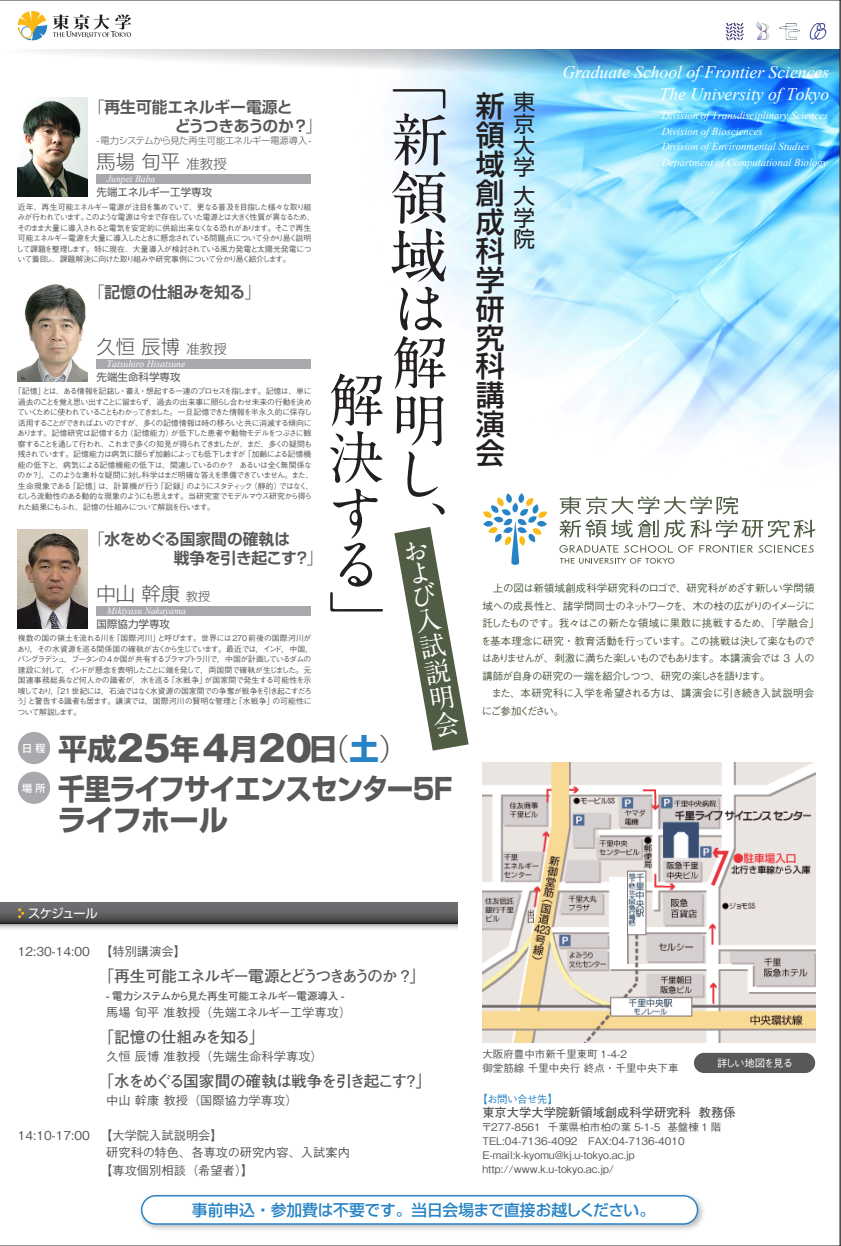
<style>
.page{position:relative;width:841px;height:1246px;background:#fff}
.page>*{position:absolute;margin:0;border:0;box-sizing:border-box;transform-origin:0 0}
.t1{font:700 57.75px/55.8px "A1 Mincho Std";color:#231f20}
.t2{font:700 29.31px/39.7px "Shin Go Pro";letter-spacing:-.05em;color:#57585a}
.t3{font:500 28.96px/29px "Shin Go Pro";color:#231f20;text-align:justify}
.t4{font:700 26.25px/25px "A1 Mincho Std";color:#fff;text-align:justify}
.t5{font:21.61px/21.6px "Shin Go Pro";color:#231f20;text-align:justify}
.t6{font:300 19.25px "Shin Go Pro";color:#57585a}
.t7{font:italic 17.59px/21.4px "Times New Roman";color:#fff;text-align:right}
.t8{font:700 15.75px/18.4px "Shin Go Pro De";letter-spacing:-.01em;color:#57585a}
.t9{font:500 15.75px "Shin Go Pro";letter-spacing:-.01em;color:#2783c5}
.t10{font:700 15.75px "Futo Go B101 Pro";letter-spacing:-.1em;color:#57585a}
.t11{font:700 15.75px "Futo Go B101 Pro";letter-spacing:-.075em;color:#57585a}
.t12{font:700 15.75px "Futo Go B101 Pro";letter-spacing:-.025em;color:#57585a}
.t13{font:500 12.25px "Gothic BBB Pro";color:#57585a}
.t14{font:700 12.25px "Futo Go B101 Pro";color:#57585a}
.t15{font:12.25px "Shin Go Pro";letter-spacing:-.055em;color:#fff}
.t16{font:italic 10.76px/15.7px "Times New Roman";color:#fff}
.t17{font:500 10.5px/17.5px "Gothic BBB Pro";letter-spacing:-.07em;color:#505c43}
.t18{font:500 10.5px/14px "Gothic BBB Pro";color:#57585a}
.t19{font:10.5px "Shin Go Pro";color:#57585a}
.t20{font:700 10.5px "Futo Go B101 Pro";letter-spacing:-.07em;color:#57585a}
.t21{font:500 10.5px "Gothic BBB Pro";letter-spacing:-.045em;color:#2783c5}
.t22{font:500 10.5px "Gothic BBB Pro";letter-spacing:-.115em;color:#fff}
.t23{font:500 10.06px "Shin Go Pro";color:#fff}
.t24{font:italic 9.62px "Times New Roman";color:#fff}
.t25{font:300 9.19px "Shin Go Pro";letter-spacing:-.015em;color:#57585a}
.t26{font:500 7.88px/10.5px "Gothic BBB Pro";letter-spacing:-.085em;color:#57585a}
.s1{font-family:"Shin Go Pro";font-weight:300}
.s2{font-size:13.47px}
.s3{font-size:12.25px}
.s4{font-family:"Gothic MB101 Pro";font-weight:800;font-size:35.18px}
.s5{font-weight:300}
.s6{font-weight:800;color:#2783c5}
</style>
<div class="page">
<img style="left:397px;top:77px;width:442px;height:429px">
<img style="left:38px;top:50px;width:801px;height:27px">
<hr style="left:0;top:0;width:1px;height:1246px;background:#231f20">
<hr style="left:839px;top:0;width:1px;height:1246px;background:#231f20">
<hr style="left:0;top:0;width:840px;height:1px;background:#231f20">
<hr style="left:0;top:1245px;width:840px;height:1px;background:#231f20">
<svg style="left:18px;top:11px;width:29px;height:29px"></svg>
<svg style="left:53px;top:14px;width:78px;height:23px"></svg>
<svg style="left:394px;top:527px;width:74px;height:223px"></svg>
<svg style="left:483px;top:493px;width:64px;height:72px"></svg>
<svg style="left:559px;top:496px;width:178px;height:18px"></svg>
<svg style="left:559px;top:520px;width:255px;height:17px"></svg>
<svg style="left:699px;top:545px;width:114px;height:8px"></svg>
<svg style="left:559px;top:545px;width:134px;height:19px"></svg>
<img style="left:482px;top:763px;width:332px;height:280px">
<svg style="left:0;top:903px;width:457px;height:21px;background:#58595b"></svg>
<svg style="left:0;top:924px;width:457px;height:8px"></svg>
<svg style="left:18px;top:908px;width:6px;height:10px"></svg>
<img style="left:140px;top:1195px;width:564px;height:35px">
<div style="left:142px;top:1196px;width:555px;height:28px;background:#fff;border-radius:14px"></div>
<div style="left:141px;top:1195px;width:557px;height:29px;border:1px solid #2783c5;border-radius:14px"></div>
<div style="left:693px;top:1053px;width:121px;height:20px;background:#57585a;border-radius:10px"></div>
<div style="left:18px;top:732px;width:32px;height:32px;background:#a8a9ad;border-radius:50%"></div>
<div style="left:18px;top:771px;width:32px;height:33px;background:#a8a9ad;border-radius:50%"></div>
<div style="left:97px;top:174px;width:214px;height:10px;background:#a8a9ad"></div>
<div style="left:97px;top:359px;width:214px;height:10px;background:#a8a9ad"></div>
<div style="left:97px;top:606px;width:214px;height:10px;background:#a8a9ad"></div>
<img style="left:725px;top:23px;width:18px;height:17px">
<img style="left:756px;top:21px;width:13px;height:19px">
<img style="left:779px;top:23px;width:20px;height:17px">
<svg style="left:809px;top:23px;width:17px;height:17px"></svg>
<img style="left:18px;top:97px;width:70px;height:99px">
<img style="left:18px;top:284px;width:70px;height:97px">
<img style="left:18px;top:529px;width:70px;height:99px">
<h1 class="t1" style="left:390px;top:46px;width:57px">「新領域は解明し、</h1>
<h3 class="t8" style="left:97px;top:96px;width:226px;text-indent:-8px"><span class="s1">「</span>再生可能エネルギー電源と<br>　　　　　どうつきあうのか?<span class="s1">」</span></h3>
<p class="t25" style="left:97px;top:133px;width:216px">-電力システムから見た再生可能エネルギー電源導入-</p>
<h3 class="t6" style="left:97px;top:146px;width:132px">馬場旬平<span class="s2">准教授</span></h3>
<p class="t24" style="left:107px;top:172px;width:50px">Junpei Baba</p>
<h3 class="t19" style="left:97px;top:184px;width:117px">先端エネルギー工学専攻</h3>
<h1 class="t1" style="left:327px;top:46px;width:60px;line-height:115.5px">　　</h1>
<p class="t26" style="left:16px;top:200px;width:300px">近年、再生可能エネルギー電源が注目を集めていて、更なる普及を目指した様々な取り組みが行われています。このような電源は今まで存在していた電源とは大きく性質が異なるため、そのまま大量に導入されると電気を安定的に供給出来なくなる恐れがあります。そこで再生可能エネルギー電源を大量に導入したときに懸念されている問題点について分かり易く説明して課題を整理します。特に現在、大量導入が検討されている風力発電と太陽光発電について着目し、課題解決に向けた取り組みや研究事例について分かり易く紹介します。</p>
<h3 class="t8" style="left:89px;top:281px;width:173px"><span class="s1">「</span>記憶の仕組みを知る<span class="s1">」</span></h3>
<h3 class="t6" style="left:97px;top:331px;width:132px">久恒 辰博<span class="s2">准教授</span></h3>
<p class="t24" style="left:107px;top:357px;width:80px">Tatsuhiro Hisatsune</p>
<h3 class="t19" style="left:97px;top:369px;width:85px">先端生命科学専攻</h3>
<h1 class="t1" style="left:327px;top:365px;width:57px;line-height:54.7px">解決する」</h1>
<p class="t26" style="left:17px;top:385px;width:297px;text-indent:-3px">「記憶」とは、ある情報を記銘し・蓄え・想起する一連のプロセスを指します。記憶は、単に過去のことを覚え思い出すことに留まらず、過去の出来事に照らし合わせ未来の行動を決めていくために使われていることもわかってきました。一旦記憶できた情報を半永久的に保存し活用することができればよいのですが、多くの記憶情報は時の移ろいと共に消滅する傾向にあります。記憶研究は記憶する力（記憶能力）が低下した患者や動物モデルをつぶさに観察することを通して行われ、これまで多くの知見が得られてきましたが、まだ、多くの疑問も残されています。記憶能力は病気に限らず加齢によっても低下しますが「加齢による記憶機能の低下と、病気による記憶機能の低下は、関連しているのか?　あるいは全く無関係なのか ?」、このような素朴な疑問に対し科学はまだ明確な答えを準備できていません。また、生命現象である「記憶」は、計算機が行う「記録」のようにスタティック（静的）ではなく、むしろ流動性のある動的な現象のようにも思えます。当研究室でモデルマウス研究から得られた結果にもふれ、記憶の仕組みについて解説を行います。</p>
<h3 class="t8" style="left:97px;top:528px;width:227px;text-indent:-8px"><span class="s1">「</span>水をめぐる国家間の確執は<br>　　　　 戦争を引き起こす？<span class="s1">」</span></h3>
<h3 class="t6" style="left:97px;top:578px;width:115px">中山 幹康<span class="s3">教授</span></h3>
<p class="t24" style="left:107px;top:604px;width:80px">Mikiyasu Nakayama</p>
<h3 class="t19" style="left:97px;top:616px;width:75px">国際協力学専攻</h3>
<h3 class="t4" style="left:400px;top:538px;width:15px;rotate:-10deg">および入試説明会</h3>
<p class="t26" style="left:16px;top:632px;width:298px">複数の国の領土を流れる川を「国際河川」と呼びます。世界には270前後の国際河川があり，その水資源を巡る関係国の確執が古くから生じています。最近では，インド，中国，バングラデシュ，ブータンの 4 か国が共有するブラマプトラ川で，中国が計画しているダムの建設に対して，インドが懸念を表明したことに端を発して，両国間で確執が生じました。元国連事務総長など何人かの識者が，水を巡る「水戦争」が国家間で発生する可能性を示唆しており，「21 世紀には，石油ではなく水資源の国家間での争奪が戦争を引き起こすだろう」と警告する識者も居ます。講演では，国際河川の賢明な管理と「水戦争」の可能性について解説します。</p>
<h2 class="t2" style="left:58px;top:726px;width:395px">平成<span class="s4">25</span>年<span class="s4">4</span>月<span class="s4">20</span>日<span class="s5">（</span><span class="s6">土</span><span class="s5">）<br></span>千里ライフサイエンスセンター5F</h2>
<h2 class="t2" style="left:57px;top:797px;width:172px">ライフホール</h2>
<p class="t23" style="left:22px;top:740px;width:25px">日 程</p>
<p class="t23" style="left:22px;top:779px;width:25px">場 所</p>
<h3 class="t3" style="left:475px;top:88px;width:30px">新領域創成科学研究科講演会</h3>
<h3 class="t5" style="left:513px;top:89px;width:23px">東京大学</h3>
<h3 class="t5" style="left:513px;top:182px;width:23px">大学院</h3>
<h3 class="t7" style="left:562px;top:61px;width:268px">Graduate School of Frontier Sciences<br>The University of Tokyo</h3>
<h3 class="t16" style="left:661px;top:108px;width:168px">Division of Transdisciplinary Sciences Division of Biosciences<br>Division of Environmental Studies Department of Computational Biology</h3>
<p class="t17" style="left:480px;top:578px;width:340px">　上の図は新領域創成科学研究科のロゴで、研究科がめざす新しい学問領域への成長性と、諸学問同士のネットワークを、木の枝の広がりのイメージに託したものです。我々はこの新たな領域に果敢に挑戦するため、「学融合」を基本理念に研究・教育活動を行っています。この挑戦は決して楽なものではありませんが、刺激に満ちた楽しいものでもあります。本講演会では 3 人の講師が自身の研究の一端を紹介しつつ、研究の楽しさを語ります。<br>　また、本研究科に入学を希望される方は、講演会に引き続き入試説明会にご参加ください。</p>
<h3 class="t15" style="left:28px;top:903px;width:71px">スケジュール</h3>
<h3 class="t13" style="left:18px;top:941px;width:169px">12:30-14:00 【特別講演会】</h3>
<h3 class="t10" style="left:98px;top:963px;width:328px">「再生可能エネルギー電源とどうつきあうのか ?」</h3>
<h3 class="t20" style="left:106px;top:987px;width:240px">- 電力システムから見た再生可能エネルギー電源導入 -</h3>
<h3 class="t13" style="left:106px;top:1002px;width:246px">馬場 旬平 准教授（先端エネルギー工学専攻）</h3>
<h3 class="t12" style="left:98px;top:1025px;width:167px">「記憶の仕組みを知る」</h3>
<h3 class="t13" style="left:106px;top:1046px;width:218px">久恒 辰博 准教授（先端生命科学専攻）</h3>
<h3 class="t11" style="left:98px;top:1068px;width:334px">「水をめぐる国家間の確執は戦争を引き起こす？」</h3>
<h3 class="t13" style="left:106px;top:1090px;width:193px">中山 幹康 教授（国際協力学専攻）</h3>
<h3 class="t13" style="left:18px;top:1125px;width:206px">14:10-17:00 【大学院入試説明会】</h3>
<h3 class="t13" style="left:106px;top:1142px;width:245px">研究科の特色、各専攻の研究内容、入試案内</h3>
<h3 class="t13" style="left:100px;top:1160px;width:155px">【専攻個別相談（希望者）】</h3>
<h3 class="t18" style="left:482px;top:1046px;width:197px">大阪府豊中市新千里東町 1-4-2<br>御堂筋線 千里中央行 終点・千里中央下車</h3>
<h3 class="t21" style="left:477px;top:1090px;width:83px">【お問い合せ先】</h3>
<h3 class="t14" style="left:482px;top:1102px;width:255px">東京大学大学院新領域創成科学研究科 教務係</h3>
<h3 class="t18" style="left:481px;top:1118px;width:241px">〒277-8561 千葉県柏市柏の葉 5-1-5 基盤棟 1 階TEL:04-7136-4092　FAX:04-7136-4010<br>E-mail:k-kyomu@kj.u-tokyo.ac.jp http://www.k.u-tokyo.ac.jp/</h3>
<h3 class="t22" style="left:716px;top:1054px;width:78px">詳しい地図を見る</h3>
<h3 class="t9" style="left:192px;top:1197px;width:464px">事前申込・参加費は不要です。当日会場まで直接お越しください。</h3>
</div>
